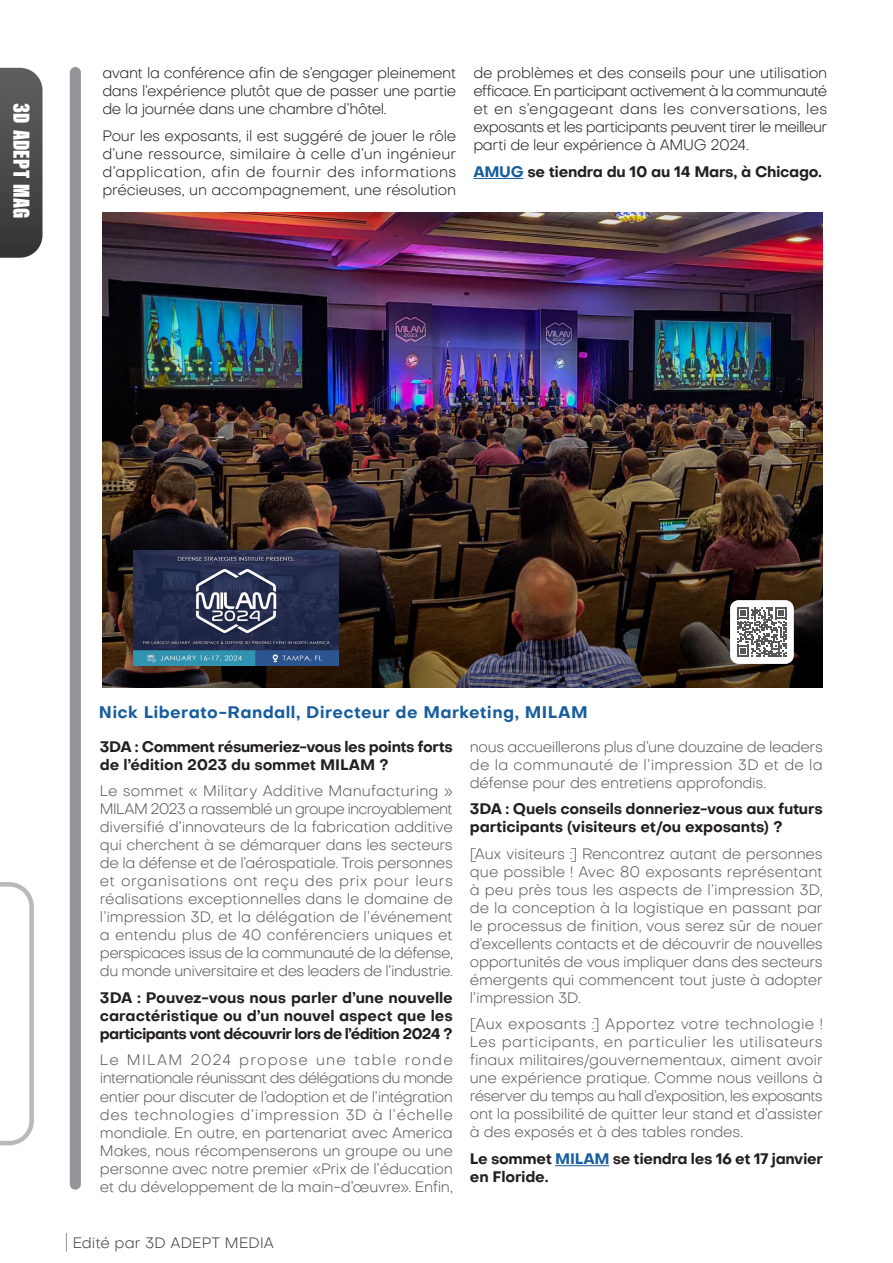
<style>
.page{position:relative;width:893px;height:1263px;background:#fff}
.page>*{position:absolute;margin:0;border:0;box-sizing:border-box;transform-origin:0 0}
.t1{font:24px "Acumin Variable Concept";letter-spacing:-.215em;color:#fff}
.style_ymar_de_paragr{font:700 16.5px "Objective";letter-spacing:.025em;color:#175d9e}
.style_ymar_de_paragr-2{font:300 15px/18px "Objective";letter-spacing:-.02em;color:#57585a;text-align:justify}
.style_ymar_de_paragr-3{font:300 15px/18px "Objective";letter-spacing:-.025em;color:#231f20;text-align:justify}
.style_ymar_de_paragr-4{font:700 15px/18px "Objective";letter-spacing:-.025em;color:#231f20}
.t2{font:300 15px "Objective";color:#3e3e3f}
.s1{color:#175d9e}
</style>
<div class="page">
<svg style="left:66px;top:1233px;width:1px;height:18px"></svg>
<svg style="left:0;top:68px;width:43px;height:190px"></svg>
<svg style="left:0;top:882px;width:34px;height:263px"></svg>
<div style="left:70px;top:67px;width:11px;height:1122px;background:#939598;border-radius:6px"></div>
<hr style="left:555px;top:1165px;width:54px;height:1px;background:#175d9e">
<img style="left:102px;top:213px;width:721px;height:475px">
<hr style="left:473px;top:178px;width:50px;height:1px;background:#175d9e">
<div style="left:730px;top:600px;width:64px;height:64px;background:#fff;border-radius:9px"></div>
<svg style="left:737px;top:607px;width:50px;height:50px"></svg>
<img style="left:134px;top:550px;width:205px;height:116px">
<h1 class="t1" style="left:38px;top:103px;width:124px;rotate:90deg">3DADEPT MAG</h1>
<p class="style_ymar_de_paragr-3" style="left:102px;top:64px;width:355px">avant la conférence afin de s’engager pleinement dans l’expérience plutôt que de passer une partie de la journée dans une chambre d’hôtel.</p>
<p class="style_ymar_de_paragr-3" style="left:102px;top:126px;width:356px">Pour les exposants, il est suggéré de jouer le rôle d’une ressource, similaire à celle d’un ingénieur d’application, afin de fournir des informations précieuses, un accompagnement, une résolution</p>
<p class="style_ymar_de_paragr-3" style="left:473px;top:64px;width:355px">de problèmes et des conseils pour une utilisation efficace. En participant activement à la communauté et en s’engageant dans les conversations, les exposants et les participants peuvent tirer le meilleur parti de leur expérience à AMUG 2024.</p>
<p class="style_ymar_de_paragr-4" style="left:473px;top:162px;width:350px"><span class="s1">AMUG</span> se tiendra du 10 au 14 Mars, à Chicago.</p>
<p class="style_ymar_de_paragr" style="left:99px;top:701px;width:490px">Nick Liberato-Randall, Directeur de Marketing, MILAM</p>
<p class="style_ymar_de_paragr-4" style="left:100px;top:737px;width:354px">3DA : Comment résumeriez-vous les points forts de l’édition 2023 du sommet MILAM ?</p>
<p class="style_ymar_de_paragr-2" style="left:100px;top:782px;width:354px">Le sommet « Military Additive Manufacturing » MILAM 2023 a rassemblé un groupe incroyablement diversifié d’innovateurs de la fabrication additive qui cherchent à se démarquer dans les secteurs de la défense et de l’aérospatiale. Trois personnes et organisations ont reçu des prix pour leurs réalisations exceptionnelles dans le domaine de l’impression 3D, et la délégation de l’événement a entendu plus de 40 conférenciers uniques et perspicaces issus de la communauté de la défense, du monde universitaire et des leaders de l’industrie.</p>
<p class="style_ymar_de_paragr-4" style="left:100px;top:988px;width:354px;text-align:justify">3DA : Pouvez-vous nous parler d’une nouvelle caractéristique ou d’un nouvel aspect que les participants vont découvrir lors de l’édition 2024 ?</p>
<p class="style_ymar_de_paragr-2" style="left:100px;top:1051px;width:354px">Le MILAM 2024 propose une table ronde internationale réunissant des délégations du monde entier pour discuter de l’adoption et de l’intégration des technologies d’impression 3D à l’échelle mondiale. En outre, en partenariat avec America Makes, nous récompenserons un groupe ou une personne avec notre premier «Prix de l’éducation et du développement de la main-d’œuvre». Enfin,</p>
<p class="t2" style="left:73px;top:1233px;width:203px">Edité par 3D ADEPT MEDIA</p>
<p class="style_ymar_de_paragr-2" style="left:470px;top:737px;width:354px">nous accueillerons plus d’une douzaine de leaders de la communauté de l’impression 3D et de la défense pour des entretiens approfondis.</p>
<p class="style_ymar_de_paragr-4" style="left:470px;top:800px;width:354px">3DA : Quels conseils donneriez-vous aux futurs participants (visiteurs et/ou exposants) ?</p>
<p class="style_ymar_de_paragr-2" style="left:470px;top:844px;width:354px">[Aux visiteurs :] Rencontrez autant de personnes que possible ! Avec 80 exposants représentant à peu près tous les aspects de l’impression 3D, de la conception à la logistique en passant par le processus de finition, vous serez sûr de nouer d’excellents contacts et de découvrir de nouvelles opportunités de vous impliquer dans des secteurs émergents qui commencent tout juste à adopter l’impression 3D.</p>
<p class="style_ymar_de_paragr-2" style="left:470px;top:1015px;width:354px">[Aux exposants :] Apportez votre technologie !<br>Les participants, en particulier les utilisateurs finaux militaires/gouvernementaux, aiment avoir une expérience pratique. Comme nous veillons à réserver du temps au hall d’exposition, les exposants ont la possibilité de quitter leur stand et d’assister à des exposés et à des tables rondes.</p>
<p class="style_ymar_de_paragr-4" style="left:470px;top:1149px;width:354px">Le sommet <span class="s1">MILAM</span> se tiendra les 16 et 17 janvier en Floride.</p>
</div>
